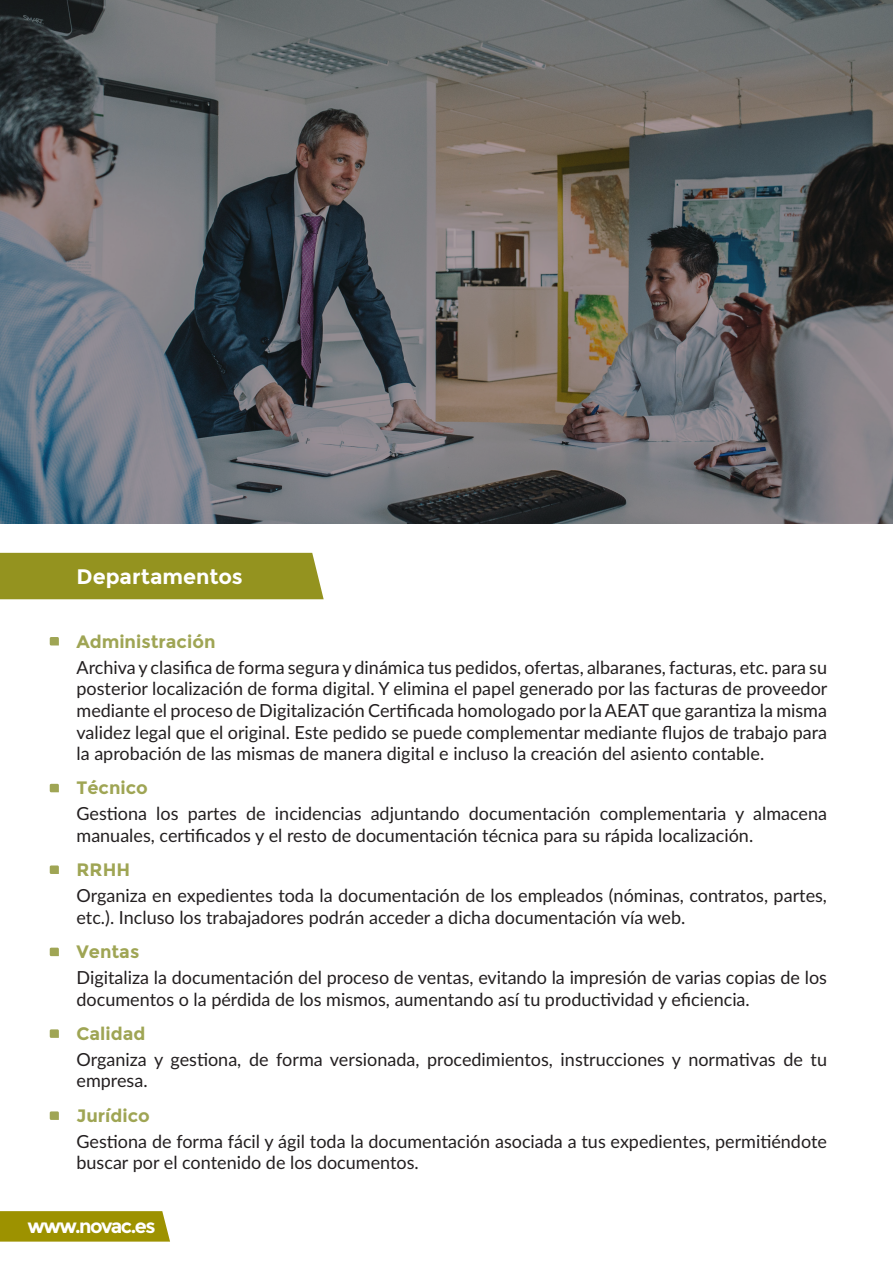
<style>
.page{position:relative;width:893px;height:1263px;background:#fff}
.page>*{position:absolute;margin:0;border:0;box-sizing:border-box;transform-origin:0 0}
.t1{font:700 21px "Montserrat";color:#fff}
.t2{font:700 19.5px "Montserrat";letter-spacing:-.075em;color:#fff}
.t3{font:18px/21.6px "Lato";color:#231f20}
.t4{font:700 18px "Montserrat";color:#9fa554}
</style>
<div class="page">
<div style="left:0;top:1211px;width:170px;height:30px;background:#9d9200"></div>
<svg style="left:50px;top:637px;width:9px;height:8px"></svg>
<svg style="left:50px;top:784px;width:9px;height:8px"></svg>
<svg style="left:50px;top:865px;width:9px;height:9px"></svg>
<svg style="left:50px;top:948px;width:9px;height:8px"></svg>
<svg style="left:50px;top:1029px;width:9px;height:9px"></svg>
<svg style="left:50px;top:1111px;width:9px;height:9px"></svg>
<svg style="left:0;top:0;width:893px;height:523px;background:#656668"></svg>
<div style="left:0;top:553px;width:324px;height:46px;background:#94931f"></div>
<p class="t1" style="left:77px;top:564px;width:168px">Departamentos</p>
<p class="t4" style="left:77px;top:631px;width:140px">Administración</p>
<p class="t3" style="left:77px;top:656px;width:752px;text-align:justify">Archiva y clasifica de forma segura y dinámica tus pedidos, ofertas, albaranes, facturas, etc. para su posterior localización de forma digital. Y elimina el papel generado por las facturas de proveedor mediante el proceso de Digitalización Certificada homologado por la AEAT que garantiza la misma validez legal que el original. Este pedido se puede complementar mediante flujos de trabajo para la aprobación de las mismas de manera digital e incluso la creación del asiento contable.</p>
<p class="t4" style="left:77px;top:777px;width:73px">Técnico</p>
<p class="t3" style="left:77px;top:802px;width:752px">Gestiona los partes de incidencias adjuntando documentación complementaria y almacena manuales, certificados y el resto de documentación técnica para su rápida localización.</p>
<p class="t4" style="left:77px;top:859px;width:55px">RRHH</p>
<p class="t3" style="left:77px;top:884px;width:752px">Organiza en expedientes toda la documentación de los empleados (nóminas, contratos, partes, etc.). Incluso los trabajadores podrán acceder a dicha documentación vía web.</p>
<p class="t4" style="left:77px;top:941px;width:64px">Ventas</p>
<p class="t3" style="left:77px;top:966px;width:752px">Digitaliza la documentación del proceso de ventas, evitando la impresión de varias copias de los documentos o la pérdida de los mismos, aumentando así tu productividad y eficiencia.</p>
<p class="t4" style="left:77px;top:1023px;width:70px">Calidad</p>
<p class="t3" style="left:77px;top:1048px;width:752px">Organiza y gestiona, de forma versionada, procedimientos, instrucciones y normativas de tu empresa.</p>
<p class="t4" style="left:77px;top:1105px;width:75px">Jurídico</p>
<p class="t3" style="left:77px;top:1129px;width:752px">Gestiona de forma fácil y ágil toda la documentación asociada a tus expedientes, permitiéndote buscar por el contenido de los documentos.</p>
<p class="t2" style="left:27px;top:1214px;width:130px">www.novac.es</p>
</div>
